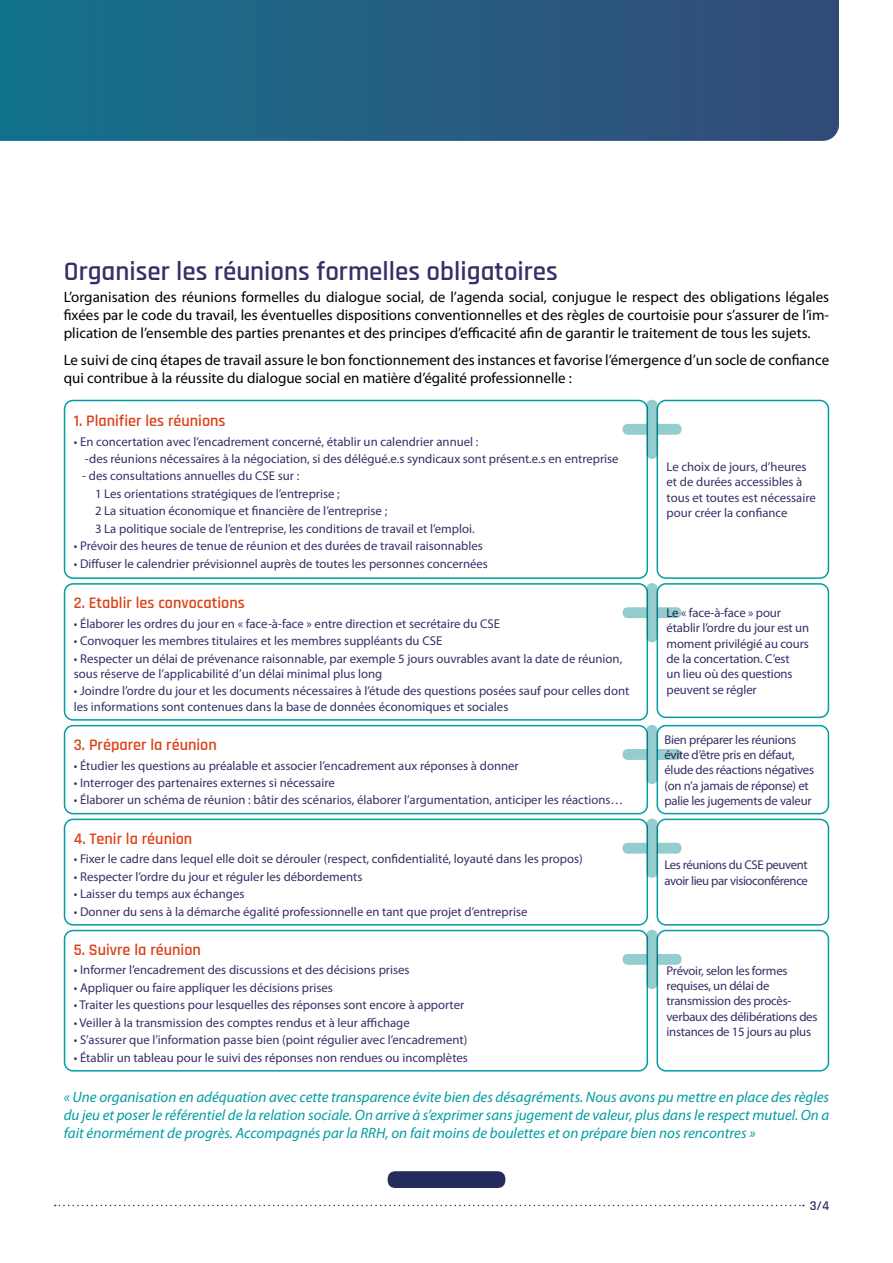
<style>
.page{position:relative;width:893px;height:1263px;background:#fff}
.page>*{position:absolute;margin:0;border:0;box-sizing:border-box;transform-origin:0 0}
.t1{font:600 27px "Rajdhani";color:#382e67}
.t2{font:600 16.2px "Rajdhani";color:#dc4115}
.t3{font:15px/18px "Myriad Pro";color:#000;text-align:justify}
.t4{font:italic 15px/18px "Myriad Pro";color:#009da2;text-align:justify}
.t5{font:600 13.5px "Rajdhani";color:#382e67}
.t6{font:12.75px/15.3px "Myriad Pro";color:#382e67}
.t7{font:12.75px/15.3px "Myriad Pro";letter-spacing:-.02em;color:#382e67}
.t8{font:12.75px/15.3px "Myriad Pro";letter-spacing:-.03em;color:#382e67}
</style>
<div class="page">
<div style="left:388px;top:1171px;width:117px;height:17px;background:#252c5b;border-radius:8px"></div>
<svg style="left:0;top:0;width:839px;height:141px;background:#245e82"></svg>
<svg style="left:55px;top:1205px;width:749px;height:1px"></svg>
<div style="left:64px;top:583px;width:584px;height:138px;border:2px solid #009da2;border-radius:9px"></div>
<div style="left:657px;top:583px;width:172px;height:135px;border:2px solid #009da2;border-radius:9px"></div>
<svg style="left:622px;top:583px;width:60px;height:59px"></svg>
<div style="left:64px;top:400px;width:584px;height:179px;border:2px solid #009da2;border-radius:9px"></div>
<div style="left:657px;top:400px;width:172px;height:179px;border:2px solid #009da2;border-radius:9px"></div>
<svg style="left:622px;top:400px;width:60px;height:59px"></svg>
<div style="left:64px;top:725px;width:584px;height:89px;border:2px solid #009da2;border-radius:9px"></div>
<div style="left:657px;top:725px;width:172px;height:89px;border:2px solid #009da2;border-radius:9px"></div>
<svg style="left:622px;top:725px;width:60px;height:59px"></svg>
<div style="left:64px;top:819px;width:584px;height:106px;border:2px solid #009da2;border-radius:9px"></div>
<div style="left:657px;top:819px;width:172px;height:106px;border:2px solid #009da2;border-radius:9px"></div>
<svg style="left:622px;top:818px;width:60px;height:60px"></svg>
<div style="left:64px;top:930px;width:584px;height:141px;border:2px solid #009da2;border-radius:9px"></div>
<div style="left:657px;top:930px;width:172px;height:141px;border:2px solid #009da2;border-radius:9px"></div>
<svg style="left:622px;top:930px;width:60px;height:59px"></svg>
<h1 class="t1" style="left:64px;top:255px;width:496px">Organiser les réunions formelles obligatoires</h1>
<p class="t3" style="left:64px;top:288px;width:767px">L’organisation des réunions formelles du dialogue social, de l’agenda social, conjugue le respect des obligations légales fixées par le code du travail, les éventuelles dispositions conventionnelles et des règles de courtoisie pour s’assurer de l’im&shy;plication de l’ensemble des parties prenantes et des principes d’efficacité afin de garantir le traitement de tous les sujets.</p>
<p class="t3" style="left:64px;top:351px;width:767px">Le suivi de cinq étapes de travail assure le bon fonctionnement des instances et favorise l’émergence d’un socle de confiance qui contribue à la réussite du dialogue social en matière d’égalité professionnelle :</p>
<p class="t2" style="left:74px;top:411px;width:153px">1. Planifier les réunions</p>
<p class="t6" style="left:85px;top:432px;width:535px;line-height:17.4px;text-indent:-11px">• En concertation avec l’encadrement concerné, établir un calendrier annuel :<br>-des réunions nécessaires à la négociation, si des délégué.e.s syndicaux sont présent.e.s en entreprise</p>
<p class="t6" style="left:95px;top:467px;width:381px;line-height:17.4px;text-indent:-13px">- des consultations annuelles du CSE sur :<br>1 Les orientations stratégiques de l’entreprise ;<br>2 La situation économique et financière de l’entreprise ;<br>3 La politique sociale de l’entreprise, les conditions de travail et l’emploi.</p>
<p class="t6" style="left:74px;top:538px;width:411px">• Prévoir des heures de tenue de réunion et des durées de travail raisonnables</p>
<p class="t6" style="left:74px;top:555px;width:416px">• Diffuser le calendrier prévisionnel auprès de toutes les personnes concernées</p>
<p class="t2" style="left:74px;top:593px;width:173px">2. Etablir les convocations</p>
<p class="t6" style="left:74px;top:616px;width:428px">• Élaborer les ordres du jour en « face-à-face » entre direction et secrétaire du CSE</p>
<p class="t6" style="left:74px;top:633px;width:370px">• Convoquer les membres titulaires et les membres suppléants du CSE</p>
<p class="t6" style="left:74px;top:650px;width:550px">• Respecter un délai de prévenance raisonnable, par exemple 5 jours ouvrables avant la date de réunion, sous réserve de l’applicabilité d’un délai minimal plus long</p>
<p class="t6" style="left:74px;top:683px;width:557px">• Joindre l’ordre du jour et les documents nécessaires à l’étude des questions posées sauf pour celles dont les informations sont contenues dans la base de données économiques et sociales</p>
<p class="t2" style="left:74px;top:735px;width:144px">3. Préparer la réunion</p>
<p class="t6" style="left:74px;top:757px;width:446px">• Étudier les questions au préalable et associer l’encadrement aux réponses à donner</p>
<p class="t6" style="left:74px;top:775px;width:263px">• Interroger des partenaires externes si nécessaire</p>
<p class="t6" style="left:74px;top:792px;width:551px">• Élaborer un schéma de réunion : bâtir des scénarios, élaborer l’argumentation, anticiper les réactions…</p>
<p class="t2" style="left:74px;top:829px;width:120px">4. Tenir la réunion</p>
<p class="t6" style="left:74px;top:851px;width:510px">• Fixer le cadre dans lequel elle doit se dérouler (respect, confidentialité, loyauté dans les propos)</p>
<p class="t6" style="left:74px;top:868px;width:290px">• Respecter l’ordre du jour et réguler les débordements</p>
<p class="t6" style="left:74px;top:886px;width:172px">• Laisser du temps aux échanges</p>
<p class="t6" style="left:74px;top:903px;width:455px">• Donner du sens à la démarche égalité professionnelle en tant que projet d’entreprise</p>
<p class="t2" style="left:74px;top:940px;width:129px">5. Suivre la réunion</p>
<p class="t6" style="left:74px;top:962px;width:337px">• Informer l’encadrement des discussions et des décisions prises</p>
<p class="t6" style="left:74px;top:980px;width:261px">• Appliquer ou faire appliquer les décisions prises</p>
<p class="t6" style="left:74px;top:997px;width:392px">• Traiter les questions pour lesquelles des réponses sont encore à apporter</p>
<p class="t6" style="left:74px;top:1014px;width:338px">• Veiller à la transmission des comptes rendus et à leur affichage</p>
<p class="t6" style="left:74px;top:1032px;width:395px">• S’assurer que l’information passe bien (point régulier avec l’encadrement)</p>
<p class="t6" style="left:74px;top:1049px;width:396px">• Établir un tableau pour le suivi des réponses non rendues ou incomplètes</p>
<p class="t6" style="left:667px;top:459px;width:151px">Le choix de jours, d’heures et de durées accessibles à tous et toutes est nécessaire pour créer la confiance</p>
<p class="t6" style="left:667px;top:605px;width:144px">Le « face-à-face » pour établir l’ordre du jour est un moment privilégié au cours de la concertation. C’est<br>un lieu où des questions peuvent se régler</p>
<p class="t7" style="left:664px;top:732px;width:151px">Bien préparer les réunions évite d’être pris en défaut, élude des réactions négatives (on n’a jamais de réponse) et palie les jugements de valeur</p>
<p class="t8" style="left:664px;top:857px;width:145px">Les réunions du CSE peuvent avoir lieu par visioconférence</p>
<p class="t7" style="left:667px;top:963px;width:152px">Prévoir, selon les formes requises, un délai de transmission des procès&shy;verbaux des délibérations des instances de 15 jours au plus</p>
<p class="t4" style="left:64px;top:1088px;width:767px">« Une organisation en adéquation avec cette transparence évite bien des désagréments. Nous avons pu mettre en place des règles du jeu et poser le référentiel de la relation sociale. On arrive à s’exprimer sans jugement de valeur, plus dans le respect mutuel. On a fait énormément de progrès. Accompagnés par la RRH, on fait moins de boulettes et on prépare bien nos rencontres »</p>
<p class="t5" style="left:810px;top:1197px;width:21px">3/4</p>
</div>
